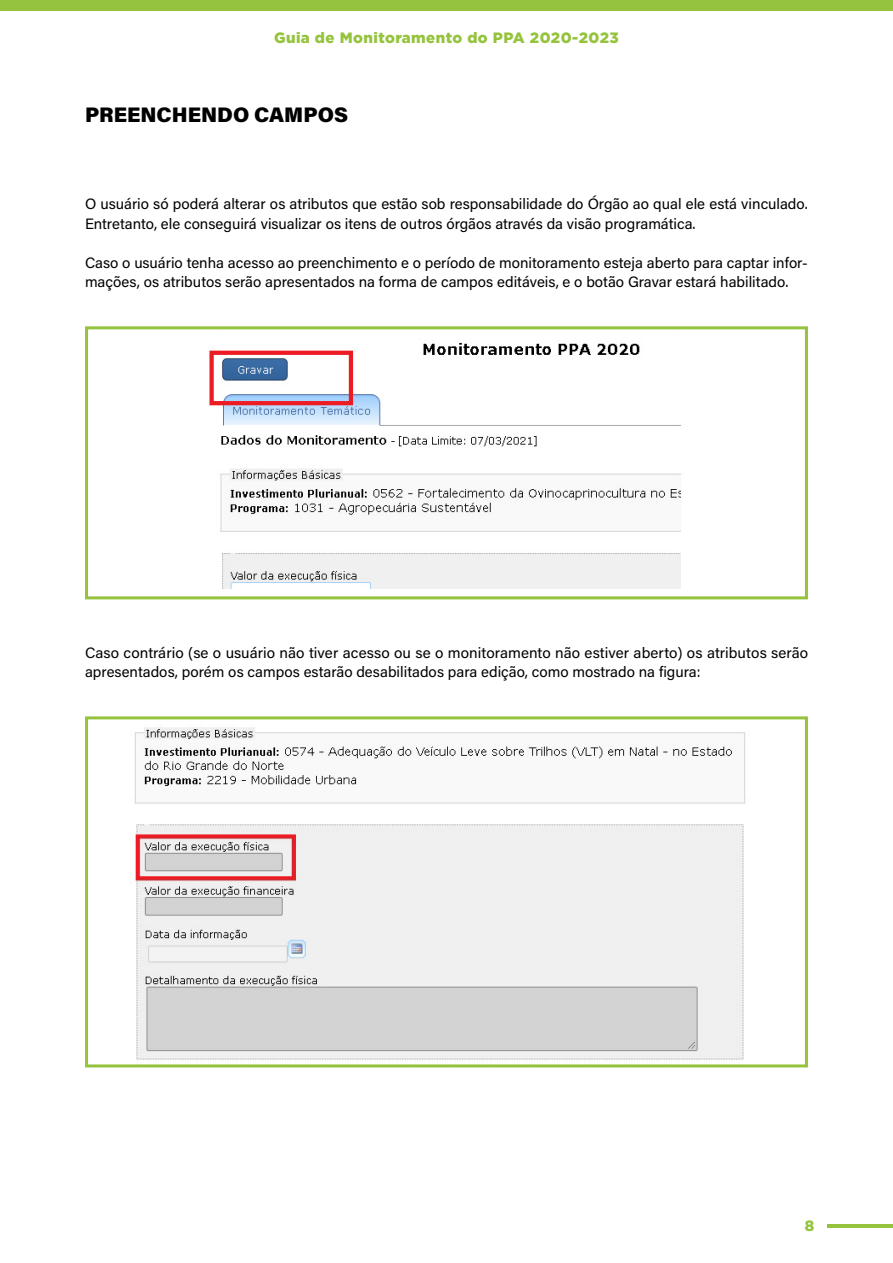
<style>
.page{position:relative;width:893px;height:1263px;background:#fff}
.page>*{position:absolute;margin:0;border:0;box-sizing:border-box;transform-origin:0 0}
.t1{font:900 21px "Acumin Pro";color:#000}
.t2{font:15px/19.5px "Acumin Pro";color:#000}
.t3{font:900 15px "Gotham HTF";letter-spacing:.03em;color:#95c33d}
</style>
<div class="page">
<div style="left:0;top:0;width:893px;height:11px;background:#95c33d"></div>
<hr style="left:827px;top:1224px;width:66px;height:4px;background:#95c33d">
<img style="left:209px;top:342px;width:472px;height:246px">
<div style="left:85px;top:326px;width:723px;height:273px;border:3px solid #95c33d"></div>
<img style="left:134px;top:727px;width:612px;height:333px">
<div style="left:85px;top:716px;width:723px;height:351px;border:3px solid #95c33d"></div>
<p class="t3" style="left:274px;top:29px;width:346px">Guia de Monitoramento do PPA 2020-2023</p>
<h1 class="t1" style="left:85px;top:100px;width:265px">PREENCHENDO CAMPOS</h1>
<p class="t2" style="left:85px;top:194px;width:724px">O usuário só poderá alterar os atributos que estão sob responsabilidade do Órgão ao qual ele está vinculado.<br>Entretanto, ele conseguirá visualizar os itens de outros órgãos através da visão programática.</p>
<p class="t2" style="left:85px;top:252px;width:724px">Caso o usuário tenha acesso ao preenchimento e o período de monitoramento esteja aberto para captar infor&shy;mações, os atributos serão apresentados na forma de campos editáveis, e o botão Gravar estará habilitado.</p>
<p class="t2" style="left:85px;top:642px;width:725px">Caso contrário (se o usuário não tiver acesso ou se o monitoramento não estiver aberto) os atributos serão apresentados, porém os campos estarão desabilitados para edição, como mostrado na figura:</p>
<p class="t3" style="left:805px;top:1217px;width:11px">8</p>
</div>
